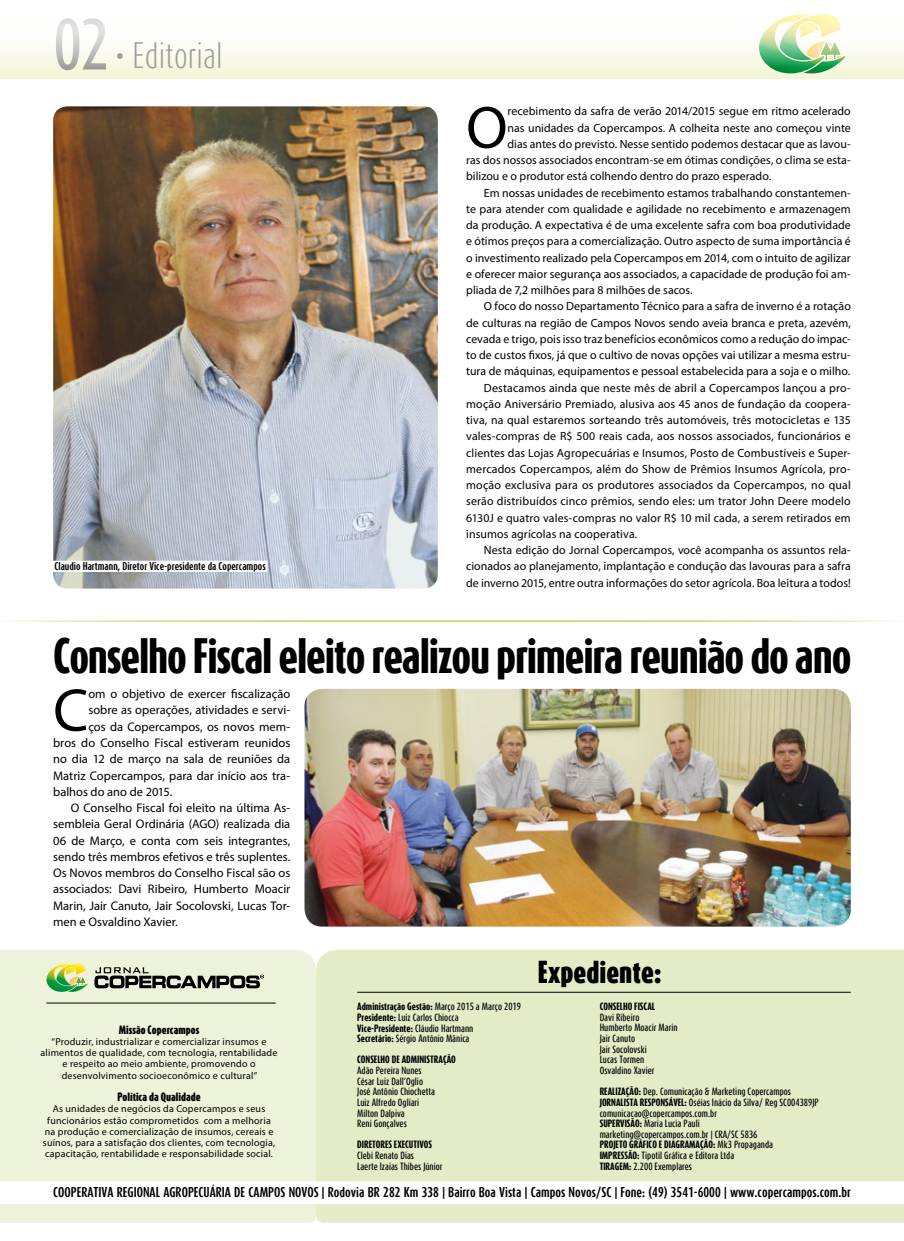
<style>
.page{position:relative;width:904px;height:1241px;background:#fff}
.page>*{position:absolute;margin:0;border:0;box-sizing:border-box;transform-origin:0 0}
.t1{font:60.75px "Myriad Pro";color:#000}
.t2{font:60.12px "Myriad Pro";color:#000}
.t3{font:500 60px "Dax Compact";color:#9d9d9c}
.t4{font:800 41.25px "Dax Compact";letter-spacing:-.03em;color:#000}
.t5{font:300 30.5px "Dax Compact";color:#9d9d9c}
.t6{font:900 26.38px "Dax Compact";color:#000}
.t7{font:12.5px "Myriad Pro";color:#000}
.t8{font:11.88px "Myriad Pro";letter-spacing:.005em;color:#000}
.t9{font:700 11.88px "Dax Compact";color:#000}
.t10{font:10px/11.2px "Myriad Pro";letter-spacing:.02em;color:#000;text-align:center}
.t11{font:900 10px "Dax Compact";color:#000}
.t12{font:700 9.38px "Dax Compact";color:#000}
.t13{font:500 8.75px/10.6px "Dax Compact";color:#000}
.t14{font:800 8.75px "Dax Compact";color:#000}
.s1{font-weight:800}
</style>
<div class="page">
<div style="left:0;top:0;width:904px;height:78px;background:#f5f6db"></div>
<svg style="left:748px;top:67px;width:97px;height:12px"></svg>
<svg style="left:0;top:0;width:904px;height:67px;background:#f8faf2"></svg>
<img style="left:53px;top:106px;width:385px;height:482px">
<div style="left:316px;top:949px;width:588px;height:231px;background:#e3ecc6"></div>
<div style="left:0;top:949px;width:316px;height:231px;background:#ecf3da"></div>
<svg style="left:0;top:1204px;width:904px;height:18px;background:#e6eecd"></svg>
<svg style="left:94px;top:967px;width:170px;height:21px;background:#8d9182"></svg>
<svg style="left:41px;top:963px;width:47px;height:31px"></svg>
<hr style="left:357px;top:991px;width:493px;height:1px;background:#000">
<hr style="left:46px;top:1002px;width:229px;height:1px;background:#000">
<div style="left:53px;top:560px;width:214px;height:12px;background:#fff"></div>
<img style="left:304px;top:688px;width:546px;height:238px">
<h3 class="t3" style="left:53px;top:6px;width:58px">02</h3>
<h3 class="t5" style="left:116px;top:36px;width:108px">• Editorial</h3>
<p class="t12" style="left:54px;top:560px;width:213px">Claudio Hartmann, Diretor Vice-presidente da Copercampos</p>
<h2 class="t2" style="left:466px;top:90px;width:43px">O</h2>
<p class="t8" style="left:507px;top:104px;width:345px">recebimento da safra de verão 2014/2015 segue em ritmo acelerado</p>
<p class="t8" style="left:507px;top:120px;width:345px">nas unidades da Copercampos. A colheita neste ano começou vinte</p>
<p class="t8" style="left:507px;top:136px;width:345px">dias antes do previsto. Nesse sentido podemos destacar que as lavou-</p>
<p class="t8" style="left:466px;top:153px;width:386px">ras dos nossos associados encontram-se em ótimas condições, o clima se esta-</p>
<p class="t8" style="left:466px;top:169px;width:306px">bilizou e o produtor está colhendo dentro do prazo esperado.</p>
<p class="t8" style="left:484px;top:185px;width:368px">Em nossas unidades de recebimento estamos trabalhando constantemen-</p>
<p class="t8" style="left:466px;top:201px;width:386px">te para atender com qualidade e agilidade no recebimento e armazenagem</p>
<p class="t8" style="left:466px;top:218px;width:386px">da produção. A expectativa é de uma excelente safra com boa produtividade</p>
<p class="t8" style="left:466px;top:234px;width:386px">e ótimos preços para a comercialização. Outro aspecto de suma importância é</p>
<p class="t8" style="left:466px;top:250px;width:386px">o investimento realizado pela Copercampos em 2014, com o intuito de agilizar</p>
<p class="t8" style="left:466px;top:266px;width:386px">e oferecer maior segurança aos associados, a capacidade de produção foi am-</p>
<p class="t8" style="left:466px;top:283px;width:228px">pliada de 7,2 milhões para 8 milhões de sacos.</p>
<p class="t8" style="left:484px;top:299px;width:368px">O foco do nosso Departamento Técnico para a safra de inverno é a rotação</p>
<p class="t8" style="left:466px;top:315px;width:386px">de culturas na região de Campos Novos sendo aveia branca e preta, azevém,</p>
<p class="t8" style="left:466px;top:331px;width:386px">cevada e trigo, pois isso traz benefícios econômicos como a redução do impac-</p>
<p class="t8" style="left:466px;top:348px;width:386px">to de custos fixos, já que o cultivo de novas opções vai utilizar a mesma estru-</p>
<p class="t8" style="left:466px;top:364px;width:385px">tura de máquinas, equipamentos e pessoal estabelecida para a soja e o milho.</p>
<p class="t8" style="left:484px;top:380px;width:368px">Destacamos ainda que neste mês de abril a Copercampos lançou a pro-</p>
<p class="t8" style="left:466px;top:396px;width:386px">moção Aniversário Premiado, alusiva aos 45 anos de fundação da coopera-</p>
<p class="t8" style="left:466px;top:413px;width:386px">tiva, na qual estaremos sorteando três automóveis, três motocicletas e 135</p>
<p class="t8" style="left:466px;top:429px;width:386px">vales-compras de R$ 500 reais cada, aos nossos associados, funcionários e</p>
<p class="t8" style="left:466px;top:445px;width:386px">clientes das Lojas Agropecuárias e Insumos, Posto de Combustíveis e Super-</p>
<p class="t8" style="left:466px;top:461px;width:386px">mercados Copercampos, além do Show de Prêmios Insumos Agrícola, pro-</p>
<p class="t8" style="left:466px;top:478px;width:386px">moção exclusiva para os produtores associados da Copercampos, no qual</p>
<p class="t8" style="left:466px;top:494px;width:386px">serão distribuídos cinco prêmios, sendo eles: um trator John Deere modelo</p>
<p class="t8" style="left:466px;top:510px;width:386px">6130J e quatro vales-compras no valor R$ 10 mil cada, a serem retirados em</p>
<p class="t8" style="left:466px;top:526px;width:173px">insumos agrícolas na cooperativa.</p>
<p class="t8" style="left:484px;top:543px;width:368px">Nesta edição do Jornal Copercampos, você acompanha os assuntos rela-</p>
<p class="t8" style="left:466px;top:559px;width:386px">cionados ao planejamento, implantação e condução das lavouras para a safra</p>
<p class="t8" style="left:466px;top:575px;width:386px">de inverno 2015, entre outra informações do setor agrícola. Boa leitura a todos!</p>
<h3 class="t4" style="left:53px;top:629px;width:799px">Conselho Fiscal eleito realizou primeira reunião do ano</h3>
<h1 class="t1" style="left:53px;top:672px;width:37px">C</h1>
<p class="t7" style="left:88px;top:686px;width:203px">om o objetivo de exercer fiscalização</p>
<p class="t7" style="left:88px;top:702px;width:203px">sobre as operações, atividades e servi-</p>
<p class="t7" style="left:88px;top:718px;width:203px">ços da Copercampos, os novos mem-</p>
<p class="t7" style="left:53px;top:735px;width:239px">bros do Conselho Fiscal estiveram reunidos</p>
<p class="t7" style="left:53px;top:751px;width:239px">no dia 12 de março na sala de reuniões da</p>
<p class="t7" style="left:53px;top:767px;width:239px">Matriz Copercampos, para dar início aos tra-</p>
<p class="t7" style="left:53px;top:783px;width:121px">balhos do ano de 2015.</p>
<p class="t7" style="left:71px;top:800px;width:221px">O Conselho Fiscal foi eleito na última As-</p>
<p class="t7" style="left:53px;top:816px;width:239px">sembleia Geral Ordinária (AGO) realizada dia</p>
<p class="t7" style="left:53px;top:832px;width:239px">06 de Março, e conta com seis integrantes,</p>
<p class="t7" style="left:53px;top:848px;width:239px">sendo três membros efetivos e três suplentes.</p>
<p class="t7" style="left:53px;top:865px;width:239px">Os Novos membros do Conselho Fiscal são os</p>
<p class="t7" style="left:53px;top:881px;width:239px">associados: Davi Ribeiro, Humberto Moacir</p>
<p class="t7" style="left:53px;top:897px;width:239px">Marin, Jair Canuto, Jair Socolovski, Lucas Tor-</p>
<p class="t7" style="left:53px;top:913px;width:126px">men e Osvaldino Xavier.</p>
<p class="t11" style="left:119px;top:1022px;width:82px">Missão Copercampos</p>
<p class="t10" style="left:41px;top:1035px;width:238px">“Produzir, industrializar e comercializar insumos e alimentos de qualidade, com tecnologia, rentabilidade e respeito ao meio ambiente, promovendo o desenvolvimento socioeconômico e cultural”</p>
<p class="t11" style="left:117px;top:1090px;width:85px">Política da Qualidade</p>
<p class="t10" style="left:43px;top:1102px;width:234px">As unidades de negócios da Copercampos e seus funcionários estão comprometidos com a melhoria na produção e comercialização de insumos, cereais e suínos, para a satisfação dos clientes, com tecnologia, capacitação, rentabilidade e responsabilidade social.</p>
<p class="t13" style="left:357px;top:1000px;width:165px"><span class="s1">Administração Gestão:</span> Março 2015 a Março 2019<br><span class="s1">Presidente:</span> Luiz Carlos Chiocca<br><span class="s1">Vice-Presidente:</span> Cláudio Hartmann<br><span class="s1">Secretário:</span> Sérgio Antônio Mânica</p>
<p class="t14" style="left:357px;top:1053px;width:100px">CONSELHO DE ADMINISTRAÇÃO</p>
<p class="t13" style="left:357px;top:1064px;width:79px">Adão Pereira Nunes<br>César Luiz Dall’Oglio<br>José Antônio Chiochetta<br>Luiz Alfredo Ogliari<br>Milton Dalpiva<br>Reni Gonçalves</p>
<p class="t14" style="left:357px;top:1138px;width:76px">DIRETORES EXECUTIVOS</p>
<p class="t13" style="left:357px;top:1149px;width:87px">Clebi Renato Dias<br>Laerte Izaias Thibes Júnior</p>
<h3 class="t6" style="left:538px;top:954px;width:125px">Expediente:</h3>
<p class="t14" style="left:599px;top:1000px;width:57px">CONSELHO FISCAL</p>
<p class="t13" style="left:599px;top:1011px;width:79px">Davi Ribeiro<br>Humberto Moacir Marin<br>Jair Canuto<br>Jair Socolovski<br>Lucas Tormen<br>Osvaldino Xavier</p>
<p class="t13" style="left:599px;top:1085px;width:221px"><span class="s1">REALIZAÇÃO:</span> Dep. Comunicação &amp; Marketing Copercampos <span class="s1">JORNALISTA RESPONSÁVEL:</span> Oséias Inácio da Silva/ Reg SC004389JP comunicacao@copercampos.com.br<br><span class="s1">SUPERVISÃO:</span> Maria Lucia Pauli<br>marketing@copercampos.com.br | CRA/SC 5836<br><span class="s1">PROJETO GRÁFICO E DIAGRAMAÇÃO:</span> Mk3 Propaganda<br><span class="s1">IMPRESSÃO:</span> Tipotil Gráfica e Editora Ltda<br><span class="s1">TIRAGEM:</span> 2.200 Exemplares</p>
<p class="t9" style="left:53px;top:1183px;width:799px">COOPERATIVA REGIONAL AGROPECUÁRIA DE CAMPOS NOVOS | Rodovia BR 282 Km 338 | Bairro Boa Vista | Campos Novos/SC | Fone: (49) 3541-6000 | www.copercampos.com.br</p>
</div>
